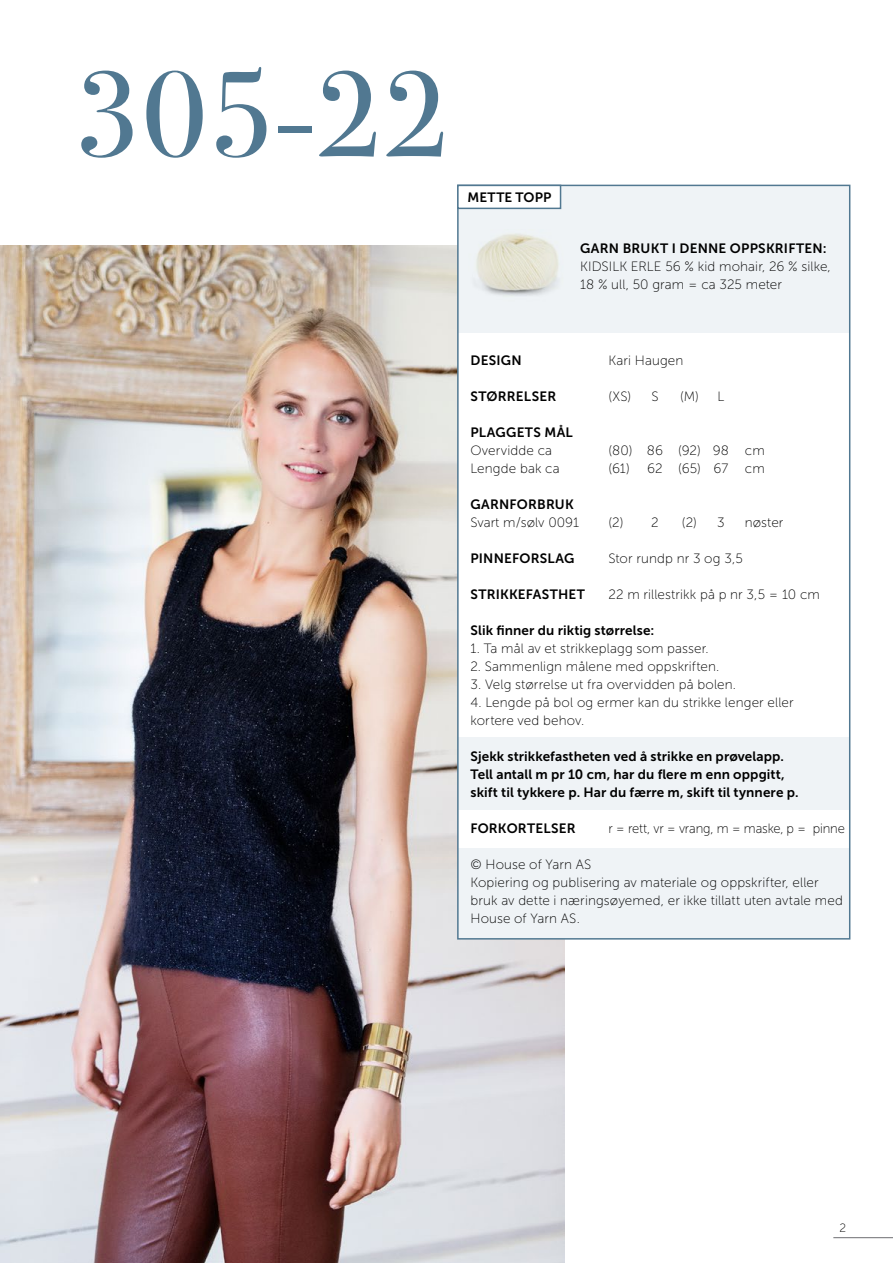
<style>
.page{position:relative;width:893px;height:1263px;background:#fff}
.page>*{position:absolute;margin:0;border:0;box-sizing:border-box;transform-origin:0 0}
.t1{font:121.5px "Bodoni Svty Two ITCTT";color:#517891}
.INNHOLD{font:13.5px/18px "Museo Sans 100";letter-spacing:.01em;color:#000}
.INNHOLD-2{font:13.5px "Museo Sans 700";letter-spacing:.01em;color:#000}
.INNHOLD-3{font:13.5px "Museo Sans 100";letter-spacing:-.01em;color:#000;scale:.96 1}
.INNHOLD-4{font:13.5px "Museo Sans 700";letter-spacing:.03em;color:#000}
.INNHOLD-_Opps{font:13.5px "Museo Sans 700";letter-spacing:.005em;color:#000}
.t2{font:12px "Museo Sans 100";color:#000}
</style>
<div class="page">
<hr style="left:833px;top:1237px;width:60px;height:1px;background:#6d6e71">
<img style="left:0;top:245px;width:564px;height:1018px">
<div style="left:458px;top:185px;width:392px;height:754px;background:#fff"></div>
<div style="left:458px;top:185px;width:392px;height:148px;background:#eff3f6"></div>
<div style="left:458px;top:848px;width:392px;height:91px;background:#eff3f6"></div>
<div style="left:458px;top:737px;width:392px;height:73px;background:#eff3f6"></div>
<div style="left:457px;top:185px;width:393px;height:754px;border:2px solid #517891"></div>
<div style="left:457px;top:185px;width:104px;height:24px;background:#fff;border:2px solid #517891"></div>
<img style="left:476px;top:233px;width:83px;height:63px">
<p class="t1" style="left:75px;top:15px;width:375px">305-22</p>
<p class="INNHOLD-_Opps" style="left:468px;top:190px;width:85px">METTE TOPP</p>
<p class="INNHOLD-2" style="left:580px;top:241px;width:248px">GARN BRUKT I DENNE OPPSKRIFTEN:</p>
<p class="INNHOLD" style="left:580px;top:258px;width:252px">KIDSILK ERLE 56 % kid mohair, 26 % silke,</p>
<p class="INNHOLD" style="left:580px;top:276px;width:203px">18 % ull, 50 gram = ca 325 meter</p>
<p class="INNHOLD-2" style="left:470px;top:353px;width:53px">DESIGN</p>
<p class="INNHOLD" style="left:608px;top:351px;width:77px">Kari Haugen</p>
<p class="INNHOLD-2" style="left:470px;top:389px;width:87px">STØRRELSER</p>
<p class="INNHOLD" style="left:608px;top:387px;width:52px">(XS) S</p>
<p class="INNHOLD" style="left:680px;top:387px;width:46px">(M) L</p>
<p class="INNHOLD-4" style="left:470px;top:425px;width:104px">PLAGGETS MÅL</p>
<p class="INNHOLD" style="left:470px;top:441px;width:83px">Overvidde ca</p>
<p class="INNHOLD" style="left:608px;top:441px;width:158px">(80) 86 (92) 98 cm</p>
<p class="INNHOLD" style="left:470px;top:459px;width:91px">Lengde bak ca</p>
<p class="INNHOLD" style="left:608px;top:459px;width:158px">(61) 62 (65) 67 cm</p>
<p class="INNHOLD-2" style="left:470px;top:497px;width:105px">GARNFORBRUK</p>
<p class="INNHOLD" style="left:470px;top:513px;width:110px">Svart m/sølv 0091</p>
<p class="INNHOLD" style="left:608px;top:513px;width:52px">(2) 2</p>
<p class="INNHOLD" style="left:682px;top:513px;width:44px">(2) 3</p>
<p class="INNHOLD" style="left:745px;top:513px;width:40px">nøster</p>
<p class="INNHOLD-2" style="left:470px;top:551px;width:105px">PINNEFORSLAG</p>
<p class="INNHOLD" style="left:608px;top:549px;width:136px">Stor rundp nr 3 og 3,5</p>
<p class="INNHOLD-2" style="left:470px;top:587px;width:116px">STRIKKEFASTHET</p>
<p class="INNHOLD" style="left:608px;top:585px;width:213px">22 m rillestrikk på p nr 3,5 = 10 cm</p>
<p class="INNHOLD-2" style="left:470px;top:623px;width:185px">Slik finner du riktig størrelse:</p>
<p class="INNHOLD" style="left:470px;top:639px;width:240px">1. Ta mål av et strikkeplagg som passer.</p>
<p class="INNHOLD" style="left:470px;top:657px;width:250px">2. Sammenlign målene med oppskriften.</p>
<p class="INNHOLD" style="left:470px;top:675px;width:267px">3. Velg størrelse ut fra overvidden på bolen.</p>
<p class="INNHOLD" style="left:470px;top:693px;width:325px">4. Lengde på bol og ermer kan du strikke lenger eller</p>
<p class="INNHOLD" style="left:470px;top:711px;width:115px">kortere ved behov.</p>
<p class="INNHOLD-2" style="left:470px;top:749px;width:315px">Sjekk strikkefastheten ved å strikke en prøvelapp.</p>
<p class="INNHOLD-2" style="left:470px;top:767px;width:316px">Tell antall m pr 10 cm, har du flere m enn oppgitt,</p>
<p class="INNHOLD-2" style="left:470px;top:785px;width:330px">skift til tykkere p. Har du færre m, skift til tynnere p.</p>
<p class="INNHOLD-2" style="left:470px;top:821px;width:107px">FORKORTELSER</p>
<p class="INNHOLD-3" style="left:608px;top:821px;width:248px">r = rett, vr = vrang, m = maske, p = pinne</p>
<p class="INNHOLD" style="left:470px;top:855px;width:123px">© House of Yarn AS</p>
<p class="INNHOLD" style="left:470px;top:873px;width:374px">Kopiering og publisering av materiale og oppskrifter, eller bruk av dette i næringsøyemed, er ikke tillatt uten avtale med<br>House of Yarn AS.</p>
<p class="t2" style="left:839px;top:1221px;width:8px">2</p>
</div>
